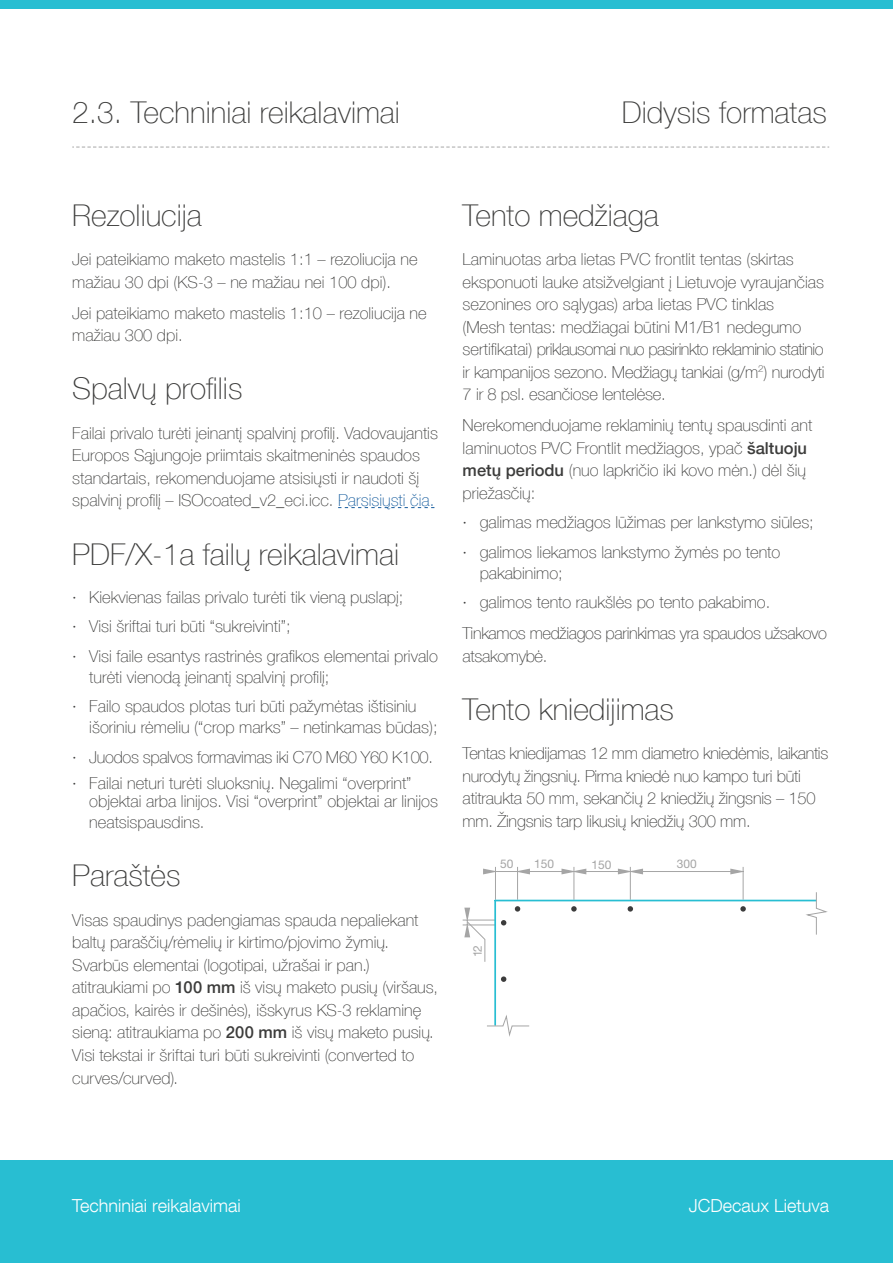
<style>
.page{position:relative;width:893px;height:1263px;background:#fff}
.page>*{position:absolute;margin:0;border:0;box-sizing:border-box;transform-origin:0 0}
.text_heading{font:100 30px "Helvetica Neue LT Com";color:#3c3c3b}
.t1{font:300 18px "Helvetica Neue LT Com";color:#fff}
.text_11pt{font:100 16.5px/22.5px "Helvetica Neue LT Com";color:#3c3c3b}
.text_11pt-2{font:100 16.5px/22.5px "Helvetica Neue LT Com";letter-spacing:-.02em;color:#3c3c3b}
.t2{font:12px "Helvetica Neue LT Pro";color:#a5a5a5}
.s1{color:#175d9e}
.s2{font-weight:500}
</style>
<div class="page">
<div style="left:0;top:0;width:893px;height:9px;background:#28bed2"></div>
<div style="left:0;top:1161px;width:893px;height:102px;background:#28bed2"></div>
<svg style="left:72px;top:146px;width:757px;height:2px"></svg>
<svg style="left:338px;top:507px;width:96px;height:1px"></svg>
<svg style="left:518px;top:868px;width:12px;height:6px"></svg>
<svg style="left:483px;top:868px;width:12px;height:6px"></svg>
<svg style="left:561px;top:868px;width:25px;height:6px"></svg>
<svg style="left:618px;top:868px;width:25px;height:6px"></svg>
<svg style="left:730px;top:868px;width:13px;height:6px"></svg>
<hr style="left:517px;top:867px;width:1px;height:33px;background:#a5a5a5">
<hr style="left:573px;top:867px;width:1px;height:33px;background:#a5a5a5">
<hr style="left:630px;top:867px;width:1px;height:33px;background:#a5a5a5">
<hr style="left:743px;top:867px;width:1px;height:33px;background:#a5a5a5">
<hr style="left:495px;top:871px;width:248px;height:1px;background:#a5a5a5">
<hr style="left:495px;top:867px;width:1px;height:33px;background:#a5a5a5">
<hr style="left:463px;top:920px;width:32px;height:1px;background:#a5a5a5">
<hr style="left:463px;top:924px;width:32px;height:1px;background:#a5a5a5">
<svg style="left:486px;top:891px;width:342px;height:146px"></svg>
<svg style="left:515px;top:906px;width:5px;height:6px"></svg>
<svg style="left:501px;top:920px;width:5px;height:5px"></svg>
<svg style="left:501px;top:976px;width:5px;height:6px"></svg>
<svg style="left:571px;top:906px;width:6px;height:6px"></svg>
<svg style="left:628px;top:906px;width:5px;height:6px"></svg>
<svg style="left:740px;top:906px;width:6px;height:6px"></svg>
<svg style="left:464px;top:908px;width:22px;height:54px"></svg>
<p class="text_heading" style="left:72px;top:95px;width:329px">2.3. Techniniai reikalavimai</p>
<p class="text_heading" style="left:622px;top:95px;width:207px">Didysis formatas</p>
<p class="text_heading" style="left:72px;top:197px;width:131px">Rezoliucija</p>
<p class="text_11pt" style="left:72px;top:248px;width:347px">Jei pateikiamo maketo mastelis 1:1 – rezoliucija ne mažiau 30 dpi (KS-3 – ne mažiau nei 100 dpi).</p>
<p class="text_11pt" style="left:72px;top:301px;width:356px">Jei pateikiamo maketo mastelis 1:10 – rezoliucija ne mažiau 300 dpi.</p>
<p class="text_heading" style="left:72px;top:371px;width:172px">Spalvų profilis</p>
<p class="text_11pt" style="left:72px;top:422px;width:367px">Failai privalo turėti įeinantį spalvinį profilį. Vadovaujantis Europos Sąjungoje priimtais skaitmeninės spaudos standartais, rekomenduojame atsisiųsti ir naudoti šį spalvinį profilį – ISOcoated_v2_eci.icc. <span class="s1">Parsisiųsti čia.</span></p>
<p class="text_heading" style="left:72px;top:536px;width:328px">PDF/X-1a failų reikalavimai</p>
<p class="text_11pt" style="left:72px;top:585px;width:333px">· Kiekvienas failas privalo turėti tik vieną puslapį;</p>
<p class="text_11pt" style="left:72px;top:615px;width:220px">· Visi šriftai turi būti “sukreivinti”;</p>
<p class="text_11pt" style="left:89px;top:645px;width:350px;line-height:21px;text-indent:-17px">· Visi faile esantys rastrinės grafikos elementai privalo turėti vienodą įeinantį spalvinį profilį;</p>
<p class="text_11pt" style="left:89px;top:696px;width:350px;line-height:21px;text-indent:-17px">· Failo spaudos plotas turi būti pažymėtas ištisiniu išoriniu rėmeliu (“crop marks” – netinkamas būdas);</p>
<p class="text_11pt-2" style="left:72px;top:745px;width:362px">· Juodos spalvos formavimas iki C70 M60 Y60 K100.</p>
<p class="text_11pt" style="left:89px;top:774px;width:350px;line-height:18px;text-indent:-17px">· Failai neturi turėti sluoksnių. Negalimi “overprint” objektai arba linijos. Visi “overprint” objektai ar linijos</p>
<p class="text_11pt" style="left:89px;top:811px;width:117px">neatsispausdins.</p>
<p class="text_heading" style="left:72px;top:858px;width:110px">Paraštės</p>
<p class="text_11pt" style="left:72px;top:909px;width:367px">Visas spaudinys padengiamas spauda nepaliekant baltų paraščių/rėmelių ir kirtimo/pjovimo žymių.<br>Svarbūs elementai (logotipai, užrašai ir pan.) atitraukiami po <span class="s2">100 mm</span> iš visų maketo pusių (viršaus, apačios, kairės ir dešinės), išskyrus KS-3 reklaminę sieną: atitraukiama po <span class="s2">200 mm</span> iš visų maketo pusių.<br>Visi tekstai ir šriftai turi būti sukreivinti (converted to curves/curved).</p>
<p class="text_heading" style="left:463px;top:197px;width:198px">Tento medžiaga</p>
<p class="text_11pt" style="left:463px;top:248px;width:364px">Laminuotas arba lietas PVC frontlit tentas (skirtas eksponuoti lauke atsižvelgiant į Lietuvoje vyraujančias sezonines oro sąlygas) arba lietas PVC tinklas<br>(Mesh tentas: medžiagai būtini M1/B1 nedegumo sertifikatai) priklausomai nuo pasirinkto reklaminio statinio ir kampanijos sezono. Medžiagų tankiai (g/m<sup>2</sup>) nurodyti 7 ir 8 psl. esančiose lentelėse.</p>
<p class="text_11pt" style="left:463px;top:414px;width:351px">Nerekomenduojame reklaminių tentų spausdinti ant laminuotos PVC Frontlit medžiagos, ypač <span class="s2">šaltuoju metų periodu</span> (nuo lapkričio iki kovo mėn.) dėl šių priežasčių:</p>
<p class="text_11pt" style="left:463px;top:511px;width:353px">· galimas medžiagos lūžimas per lankstymo siūles;</p>
<p class="text_11pt" style="left:480px;top:541px;width:302px;line-height:21px;text-indent:-17px">· galimos liekamos lankstymo žymės po tento pakabinimo;</p>
<p class="text_11pt" style="left:463px;top:591px;width:309px">· galimos tento raukšlės po tento pakabimo.</p>
<p class="text_11pt-2" style="left:463px;top:622px;width:366px">Tinkamos medžiagos parinkimas yra spaudos užsakovo atsakomybė.</p>
<p class="text_heading" style="left:463px;top:691px;width:213px">Tento kniedijimas</p>
<p class="text_11pt-2" style="left:463px;top:742px;width:367px">Tentas kniedijamas 12 mm diametro kniedėmis, laikantis nurodytų žingsnių. Pirma kniedė nuo kampo turi būti atitraukta 50 mm, sekančių 2 kniedžių žingsnis – 150 mm. Žingsnis tarp likusių kniedžių 300 mm.</p>
<p class="t2" style="left:500px;top:857px;width:15px">50</p>
<p class="t2" style="left:534px;top:857px;width:21px">150</p>
<p class="t2" style="left:591px;top:857px;width:21px">150</p>
<p class="t2" style="left:677px;top:857px;width:21px">300</p>
<p class="t2" style="left:470px;top:957px;width:13px;rotate:-90deg">12</p>
<p class="t1" style="left:72px;top:1195px;width:170px">Techniniai reikalavimai</p>
<p class="t1" style="left:689px;top:1195px;width:142px">JCDecaux Lietuva</p>
</div>
